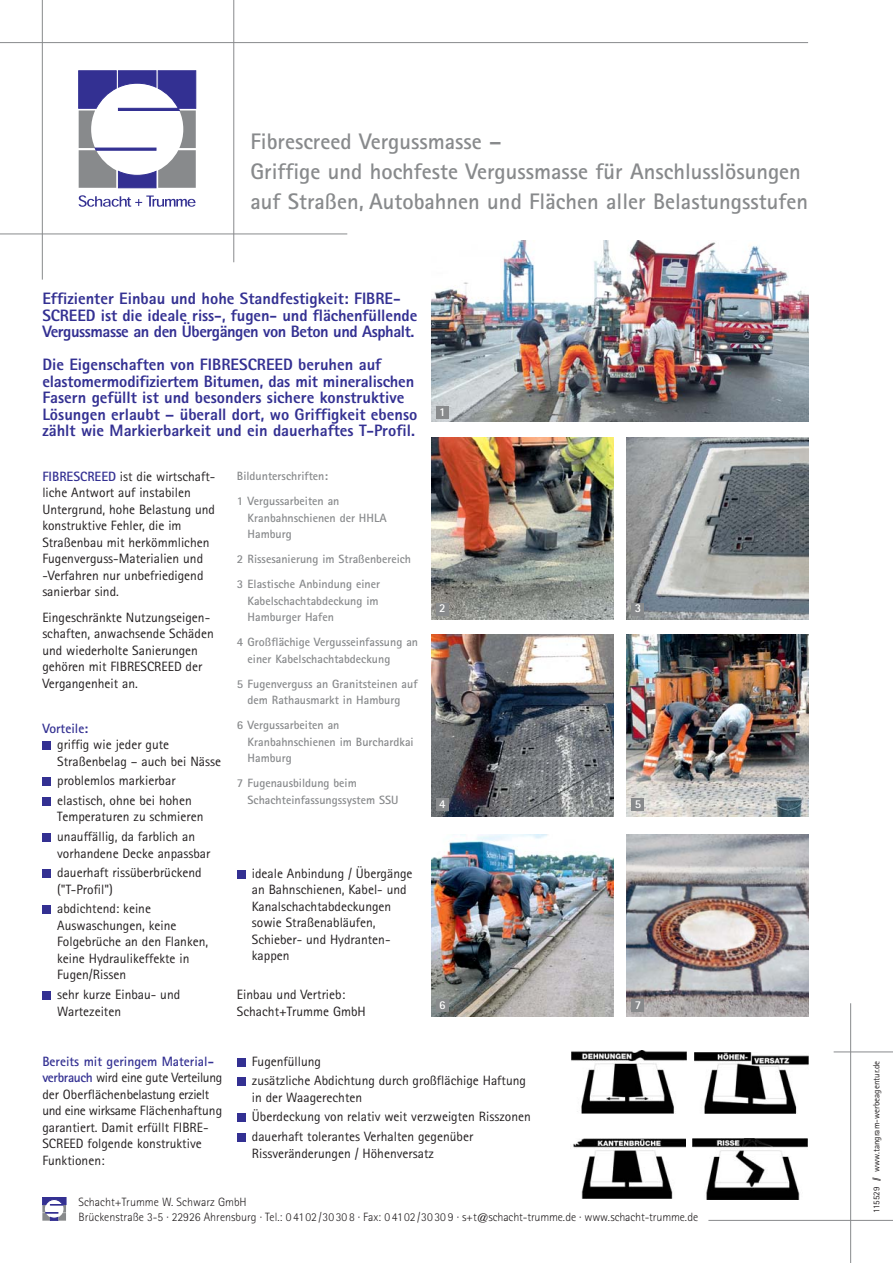
<style>
.page{position:relative;width:893px;height:1263px;background:#fff}
.page>*{position:absolute;margin:0;border:0;box-sizing:border-box;transform-origin:0 0}
.t1{font:700 22.5px/30px "Rotis Sans Serif";color:#888a8c}
.t2{font:800 16.5px/16.5px "Rotis Sans Serif";color:#333092}
.t3{font:13.5px/16.5px "Rotis Sans Serif";color:#231f20}
.t4{font:700 13.5px "Rotis Sans Serif";color:#333092}
.t5{font:700 12px/16.5px "Rotis Sans Serif";color:#888a8c}
.t6{font:300 12px/15px "Rotis Sans Serif";color:#231f20}
.t7{font:700 12px "Rotis Sans Serif";color:#fff}
.t8{font:9px "Rotis Sans Serif";color:#231f20}
.s1{font-weight:700;color:#333092}
</style>
<div class="page">
<img style="left:694px;top:1053px;width:114px;height:60px">
<img style="left:573px;top:1139px;width:112px;height:60px">
<img style="left:692px;top:1138px;width:115px;height:61px">
<img style="left:572px;top:1051px;width:114px;height:62px">
<div style="left:237px;top:1058px;width:8px;height:8px;background:#333092"></div>
<div style="left:237px;top:1078px;width:8px;height:8px;background:#333092"></div>
<div style="left:237px;top:1114px;width:8px;height:8px;background:#333092"></div>
<div style="left:237px;top:1133px;width:8px;height:9px;background:#333092"></div>
<hr style="left:0;top:42px;width:808px;height:1px;background:#888a8c">
<hr style="left:42px;top:0;width:1px;height:280px;background:#888a8c">
<hr style="left:233px;top:0;width:1px;height:262px;background:#888a8c">
<hr style="left:850px;top:1003px;width:1px;height:260px;background:#888a8c">
<hr style="left:708px;top:1220px;width:184px;height:1px;background:#888a8c">
<svg style="left:78px;top:70px;width:118px;height:119px"></svg>
<svg style="left:78px;top:195px;width:117px;height:12px"></svg>
<hr style="left:0;top:234px;width:347px;height:1px;background:#888a8c">
<hr style="left:833px;top:1052px;width:59px;height:1px;background:#888a8c">
<img style="left:626px;top:437px;width:182px;height:182px">
<img style="left:626px;top:635px;width:182px;height:181px">
<img style="left:626px;top:835px;width:182px;height:182px">
<img style="left:431px;top:437px;width:182px;height:182px">
<img style="left:431px;top:240px;width:377px;height:182px">
<img style="left:431px;top:635px;width:182px;height:181px">
<img style="left:431px;top:835px;width:182px;height:182px">
<svg style="left:42px;top:1197px;width:24px;height:24px"></svg>
<div style="left:42px;top:741px;width:9px;height:9px;background:#333092"></div>
<div style="left:42px;top:777px;width:9px;height:9px;background:#333092"></div>
<div style="left:42px;top:797px;width:9px;height:9px;background:#333092"></div>
<div style="left:42px;top:833px;width:9px;height:9px;background:#333092"></div>
<div style="left:42px;top:870px;width:9px;height:8px;background:#333092"></div>
<div style="left:42px;top:906px;width:9px;height:8px;background:#333092"></div>
<div style="left:42px;top:991px;width:9px;height:9px;background:#333092"></div>
<div style="left:237px;top:870px;width:8px;height:9px;background:#333092"></div>
<div style="left:436px;top:406px;width:12px;height:13px;background:#888a8c"></div>
<div style="left:436px;top:603px;width:12px;height:12px;background:#888a8c"></div>
<div style="left:436px;top:799px;width:12px;height:12px;background:#888a8c"></div>
<div style="left:436px;top:999px;width:12px;height:13px;background:#888a8c"></div>
<div style="left:631px;top:603px;width:13px;height:12px;background:#888a8c"></div>
<div style="left:631px;top:799px;width:13px;height:12px;background:#888a8c"></div>
<div style="left:631px;top:999px;width:13px;height:13px;background:#888a8c"></div>
<h1 class="t1" style="left:250px;top:128px;width:559px">Fibrescreed Vergussmasse –<br>Griffige und hochfeste Vergussmasse für Anschluss lösungen auf Straßen, Autobahnen und Flächen aller Belastungsstufen</h1>
<p class="t2" style="left:42px;top:292px;width:376px">Effizienter Einbau und hohe Standfestigkeit: FIBRE -<br>SCREED ist die ideale riss-, fugen- und flächenfüllende<br>Vergussmasse an den Übergängen von Beton und Asphalt.</p>
<p class="t2" style="left:42px;top:358px;width:376px">Die Eigen schaften von FIBRESCREED beruhen auf elastomer modifiziertem Bitumen, das mit mineralischen Fasern gefüllt ist und besonders sichere konstruktive Lösungen erlaubt – überall dort, wo Griffigkeit ebenso zählt wie Markierbarkeit und ein dauerhaftes T-Profil.</p>
<p class="t3" style="left:42px;top:469px;width:174px"><span class="s1">FIBRESCREED</span> ist die wirtschaft - liche Antwort auf instabilen<br>Untergrund, hohe Belastung und konstruktive Fehler, die im<br>Straßenbau mit herkömmlichen<br>Fugenverguss-Materialien und -Verfahren nur unbefriedigend sanierbar sind.</p>
<p class="t3" style="left:42px;top:610px;width:173px">Eingeschränkte Nutzungseigen - schaften, anwachsende Schäden und wiederholte Sanierungen gehören mit FIBRESCREED der<br>Vergangenheit an.</p>
<p class="t4" style="left:42px;top:723px;width:47px">Vorteile:</p>
<p class="t3" style="left:57px;top:738px;width:165px">griffig wie jeder gute<br>Straßenbelag – auch bei Nässe</p>
<p class="t3" style="left:57px;top:772px;width:136px;line-height:19.6px">problemlos markierbar elastisch, ohne bei hohen</p>
<p class="t3" style="left:57px;top:808px;width:148px;line-height:19.6px">Temperaturen zu schmieren unauffällig, da farblich an</p>
<p class="t3" style="left:57px;top:845px;width:155px;line-height:19.6px">vorhandene Decke anpassbar dauerhaft rissüberbrückend</p>
<p class="t3" style="left:57px;top:881px;width:95px;line-height:19.6px">("T-Profil") abdichtend: keine</p>
<p class="t3" style="left:57px;top:918px;width:152px">Auswaschungen, keine<br>Folgebrüche an den Flanken, keine Hydraulikeffekte in<br>Fugen/Rissen</p>
<p class="t3" style="left:57px;top:988px;width:124px">sehr kurze Einbau- und<br>Wartezeiten</p>
<p class="t5" style="left:237px;top:465px;width:104px;line-height:25px">Bildunterschriften:<br>1 Vergussarbeiten an</p>
<p class="t5" style="left:247px;top:511px;width:141px">Kranbahnschienen der HHLA<br>Hamburg</p>
<p class="t5" style="left:237px;top:548px;width:176px;line-height:25px">2 Rissesanierung im Straßenbereich<br>3 Elastische Anbindung einer</p>
<p class="t5" style="left:247px;top:594px;width:132px">Kabelschachtabdeckung im<br>Hamburger Hafen</p>
<p class="t5" style="left:247px;top:635px;width:172px;text-indent:-11px">4 Großflächige Vergusseinfassung an einer Kabelschachtabdeckung</p>
<p class="t5" style="left:237px;top:677px;width:182px;text-align:center">5 Fugenverguss an Granitsteinen auf dem Rathausmarkt in Hamburg</p>
<p class="t5" style="left:247px;top:718px;width:167px;text-indent:-11px">6 Vergussarbeiten an<br>Kranbahnschienen im Burchardkai<br>Hamburg</p>
<p class="t5" style="left:247px;top:776px;width:152px;text-indent:-11px">7 Fugenausbildung beim<br>Schachteinfassungssystem SSU</p>
<p class="t3" style="left:252px;top:867px;width:162px">ideale Anbindung / Übergänge an Bahnschienen, Kabel- und<br>Kanalschachtabdeckungen sowie Straßenabläufen,<br>Schieber- und Hydranten&shy;kappen</p>
<p class="t3" style="left:237px;top:988px;width:130px">Einbau und Vertrieb:<br>Schacht+Trumme GmbH</p>
<p class="t7" style="left:439px;top:408px;width:8px">1</p>
<p class="t7" style="left:439px;top:604px;width:8px">2</p>
<p class="t7" style="left:439px;top:800px;width:8px">4</p>
<p class="t7" style="left:439px;top:1001px;width:8px">6</p>
<p class="t3" style="left:42px;top:1054px;width:181px"><span class="s1">Bereits mit geringem Material - verbrauch</span> wird eine gute Verteilung der Oberflächen belastung erzielt und eine wirksame Flächenhaftung garantiert. Damit erfüllt FIBRE -<br>SCREED folgende konstruktive<br>Funktionen:</p>
<p class="t3" style="left:252px;top:1053px;width:276px;line-height:19.6px">Fugenfüllung<br>zusätzliche Abdichtung durch großflächige Haftung</p>
<p class="t3" style="left:252px;top:1089px;width:280px;line-height:19.6px">in der Waagerechten<br>Überdeckung von relativ weit verzweigten Risszonen dauerhaft tolerantes Verhalten gegenüber</p>
<p class="t3" style="left:252px;top:1146px;width:184px">Rissveränderungen / Höhenversatz</p>
<p class="t7" style="left:634px;top:604px;width:8px">3</p>
<p class="t7" style="left:634px;top:800px;width:8px">5</p>
<p class="t7" style="left:634px;top:1001px;width:8px">7</p>
<p class="t6" style="left:78px;top:1195px;width:621px">Schacht+Trumme W. Schwarz GmbH<br>Brückenstraße 3-5 · 22926 Ahrensburg · Tel.: 0 4102 /30 30 8 · Fax: 0 4102 /30 30 9 · s+t@schacht-trumme.de · www.schacht-trumme.de</p>
<p class="t8" style="left:873px;top:1213px;width:153px;rotate:-90deg">115529 // www.tangram-werbeagentur.de</p>
</div>
